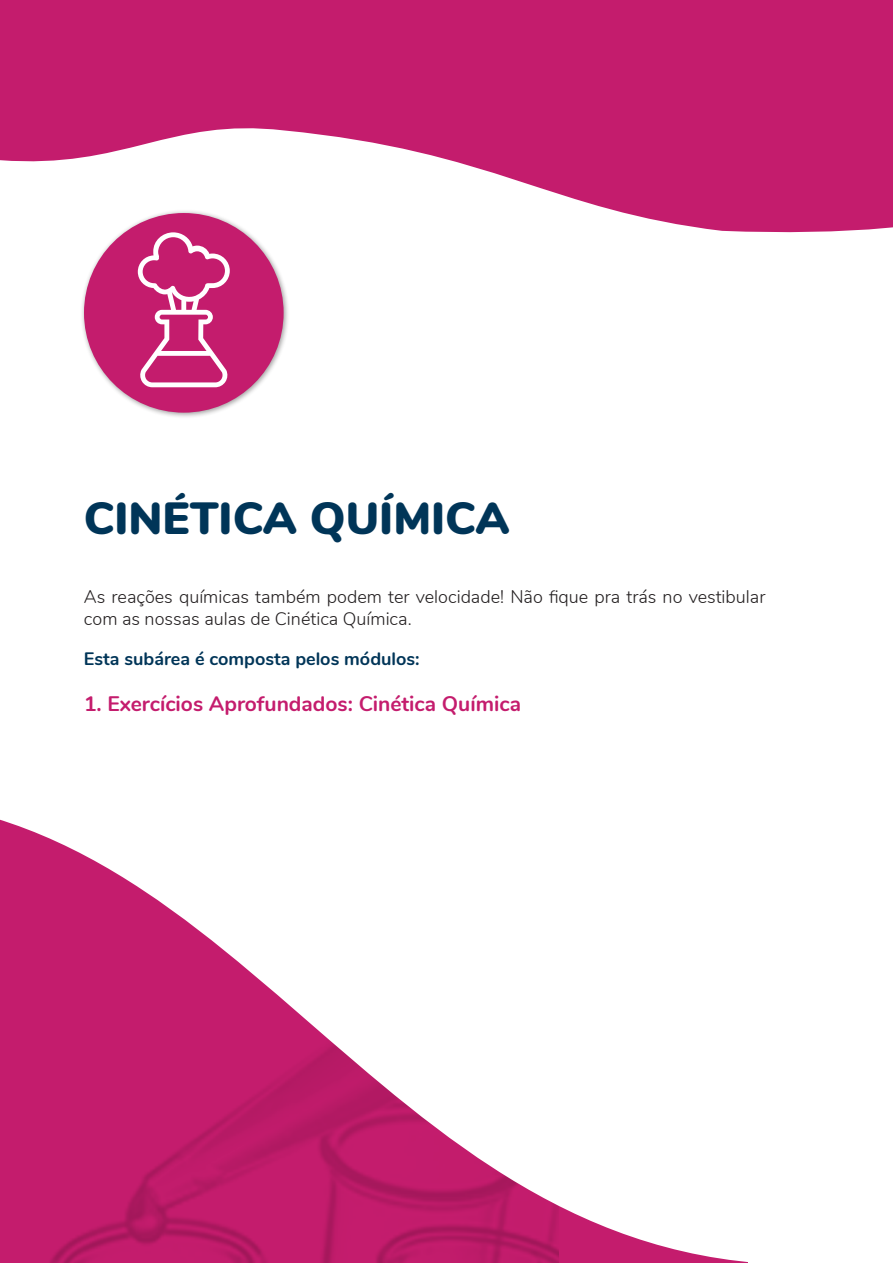
<style>
.page{position:relative;width:893px;height:1263px;background:#fff}
.page>*{position:absolute;margin:0;border:0;box-sizing:border-box;transform-origin:0 0}
.t1{font:900 45px "Nunito";color:#003558}
.t2{font:700 21px "Nunito";color:#c41c6d}
.t3{font:300 18px/21.6px "Nunito";color:#231f20}
.t4{font:700 18px "Nunito";color:#003558}
</style>
<div class="page">
<svg style="left:0;top:0;width:893px;height:232px;fill:#c41c6d"></svg>
<svg style="left:0;top:819px;width:748px;height:444px"></svg>
<div style="left:80px;top:209px;width:210px;height:210px;background:#231f20;opacity:.43"></div>
<div style="left:84px;top:213px;width:200px;height:200px;background:#c41c6d;border-radius:50%"></div>
<svg style="left:138px;top:232px;width:92px;height:155px"></svg>
<h1 class="t1" style="left:84px;top:485px;width:427px">CINÉTICA QUÍMICA</h1>
<p class="t3" style="left:84px;top:585px;width:683px">As reações químicas também podem ter velocidade! Não fique pra trás no vestibular com as nossas aulas de Cinética Química.</p>
<p class="t4" style="left:84px;top:646px;width:337px">Esta subárea é composta pelos módulos:</p>
<p class="t2" style="left:84px;top:688px;width:439px">1. Exercícios Aprofundados: Cinética Química</p>
</div>
